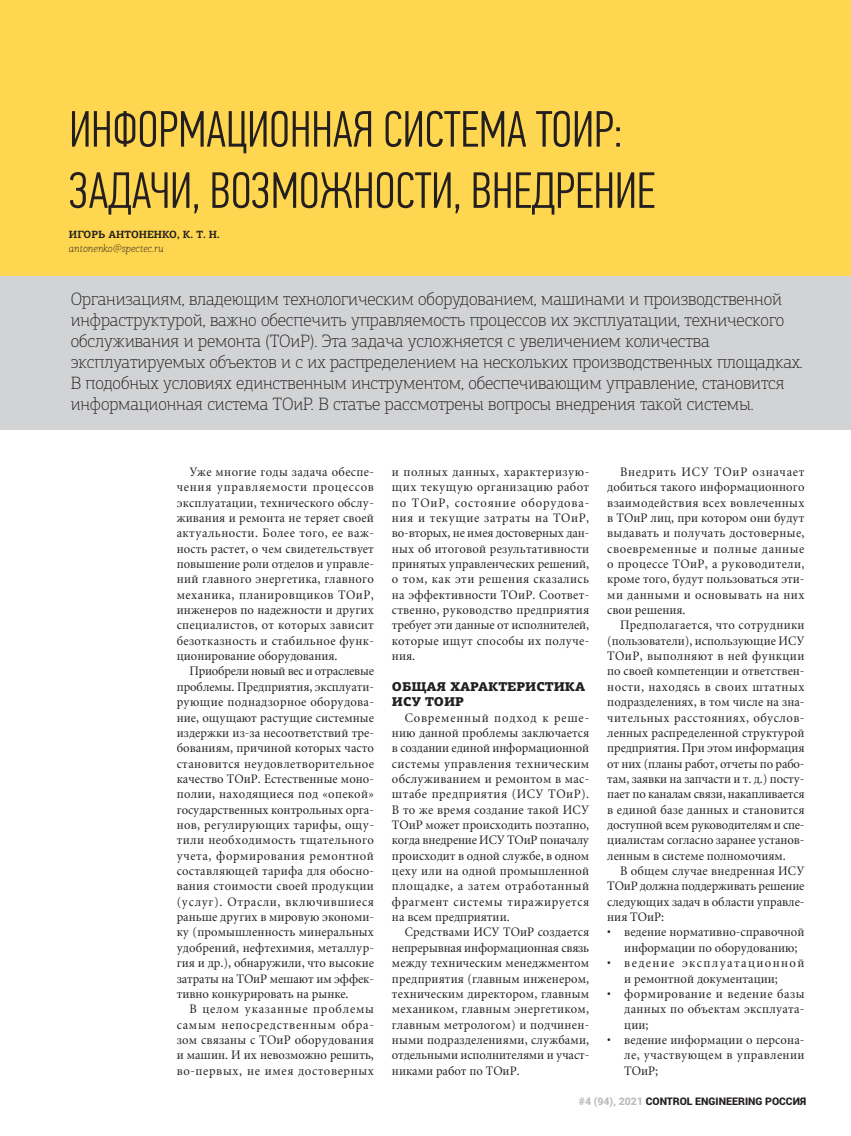
<style>
.page{position:relative;width:851px;height:1136px;background:#fff}
.page>*{position:absolute;margin:0;border:0;box-sizing:border-box;transform-origin:0 0}
.t1{font:300 51px/61.2px "PF Din Text Comp Pro";color:#231f20}
.t2{font:100 18px/21px "PF Agora Slab Pro";letter-spacing:-.005em;color:#231f20}
.t3{font:12.75px/15.3px "Miniature";color:#231f20;text-align:justify;scale:.96 1}
.t4{font:12.75px/15.3px "Miniature";letter-spacing:.105em;color:#231f20;scale:.96 1}
.t5{font:900 12.75px/15.3px "PF Agora Slab Pro";color:#231f20}
.t6{font:900 10.5px "Roboto";color:#231f20}
.t7{font:700 10.5px "PF Agora Slab Pro";color:#231f20}
.t8{font:italic 100 10.5px "PF Agora Slab Pro";color:#231f20}
.s1{color:#bbbdc0}
</style>
<div class="page">
<div style="left:0;top:0;width:850px;height:367px;background:#ffd64f"></div>
<div style="left:0;top:276px;width:850px;height:154px;background:#d1d3d4"></div>
<h1 class="t1" style="left:69px;top:103px;width:587px">ИНФОРМАЦИОННАЯ СИСТЕМА ТОИР:<br>ЗАДАЧИ, ВОЗМОЖНОСТИ, ВНЕДРЕНИЕ</h1>
<p class="t7" style="left:69px;top:228px;width:152px">ИГОРЬ АНТОНЕНКО, К. Т. Н.</p>
<p class="t8" style="left:69px;top:244px;width:96px">antonenko@spectec.ru</p>
<p class="t2" style="left:71px;top:290px;width:733px">Организациям, владеющим технологическим оборудованием, машинами и производственной инфраструктурой, важно обеспечить управляемость процессов их эксплуатации, технического обслуживания и ремонта (ТОиР). Эта задача усложняется с увеличением количества эксплуатируемых объектов и с их распределением на нескольких производственных площадках.<br>В подобных условиях единственным инструментом, обеспечивающим управление, становится информационная система ТОиР. В статье рассмотрены вопросы внедрения такой системы.</p>
<p class="t3" style="left:177px;top:465px;width:207px;text-indent:13px">Уже многие годы задача обеспе&shy;чения управляемости процессов эксплуатации, технического обслу&shy;живания и ремонта не теряет своей актуальности. Более того, ее важ&shy;ность растет, о чем свидетельствует повышение роли отделов и управле&shy;ний главного энергетика, главного механика, планировщиков ТОиР, инженеров по надежности и других специалистов, от которых зависит безотказность и стабильное функ&shy;ционирование оборудования.</p>
<p class="t3" style="left:177px;top:664px;width:207px;text-indent:13px">Приобрели новый вес и отраслевые проблемы. Предприятия, эксплуати&shy;рующие поднадзорное оборудова&shy;ние, ощущают растущие системные издержки из-за несоответствий тре&shy;бованиям, причиной которых часто становится неудовлетворительное качество ТОиР. Естественные моно&shy;полии, находящиеся под «опекой» государственных контрольных орга&shy;нов, регулирующих тарифы, ощу&shy;тили необходимость тщательного учета, формирования ремонтной составляющей тарифа для обосно&shy;вания стоимости своей продукции (услуг). Отрасли, включившиеся раньше других в мировую экономи&shy;ку (промышленность минеральных удобрений, нефтехимия, металлур&shy;гия и др.), обнаружили, что высокие затраты на ТОиР мешают им эффек&shy;тивно конкурировать на рынке.</p>
<p class="t3" style="left:177px;top:1002px;width:207px;text-indent:13px">В целом указанные проблемы самым непосредственным обра&shy;зом связаны с ТОиР оборудования и машин. И их невозможно решить, во-первых, не имея достоверных</p>
<p class="t3" style="left:392px;top:465px;width:207px">и полных данных, характеризую&shy;щих текущую организацию работ по ТОиР, состояние оборудова&shy;ния и текущие затраты на ТОиР, во-вторых, не имея достоверных дан&shy;ных об итоговой результативности принятых управленческих решений, о том, как эти решения сказались на эффективности ТОиР. Соответ&shy;ственно, руководство предприятия требует эти данные от исполнителей, которые ищут способы их получе&shy;ния.</p>
<p class="t5" style="left:392px;top:678px;width:195px">ОБЩАЯ ХАРАКТЕРИСТИКА<br>ИСУ ТОИР</p>
<p class="t3" style="left:392px;top:710px;width:207px;text-indent:13px">Современный подход к реше&shy;нию данной проблемы заключается в создании единой информационной системы управления техническим обслуживанием и ремонтом в мас&shy;штабе предприятия (ИСУ ТОиР).<br>В то же время создание такой ИСУ ТОиР может происходить поэтапно, когда внедрение ИСУ ТОиР поначалу происходит в одной службе, в одном цеху или на одной промышленной площадке, а затем отработанный фрагмент системы тиражируется на всем предприятии.</p>
<p class="t3" style="left:392px;top:925px;width:207px;text-indent:13px">Средствами ИСУ ТОиР создается непрерывная информационная связь между техническим менеджментом предприятия (главным инженером, техническим директором, главным механиком, главным энергетиком, главным метрологом) и подчинен&shy;ными подразделениями, службами, отдельными исполнителями и участ&shy;никами работ по ТОиР.</p>
<p class="t3" style="left:607px;top:465px;width:207px;text-indent:13px">Внедрить ИСУ ТОиР означает добиться такого информационного взаимодействия всех вовлеченных в ТОиР лиц, при котором они будут выдавать и получать достоверные, своевременные и полные данные о процессе ТОиР, а руководители, кроме того, будут пользоваться эти&shy;ми данными и основывать на них свои решения.</p>
<p class="t3" style="left:607px;top:618px;width:207px;text-indent:13px">Предполагается, что сотрудники (пользователи), использующие ИСУ ТОиР, выполняют в ней функции по своей компетенции и ответствен&shy;ности, находясь в своих штатных подразделениях, в том числе на зна&shy;чительных расстояниях, обуслов&shy;ленных распределенной структурой предприятия. При этом информация от них (планы работ, отчеты по рабо&shy;там, заявки на запчасти и т. д.) посту&shy;пает по каналам связи, накапливается в единой базе данных и становится доступной всем руководителям и спе&shy;циалистам согласно заранее установ&shy;ленным в системе полномочиям.</p>
<p class="t3" style="left:607px;top:864px;width:207px;text-indent:13px">В общем случае внедренная ИСУ ТОиР должна поддерживать решение следующих задач в области управле&shy;ния ТОиР:</p>
<p class="t3" style="left:624px;top:925px;width:189px;text-indent:-17px">• ведение нормативно-справочной информации по оборудованию;</p>
<p class="t4" style="left:624px;top:956px;width:189px;text-indent:-17px">• ведение эксплуатационной и ремонтной документации;</p>
<p class="t3" style="left:624px;top:987px;width:189px;text-indent:-17px">• формирование и ведение базы данных по объектам эксплуата&shy;ции;</p>
<p class="t3" style="left:624px;top:1033px;width:189px;text-indent:-17px">• ведение информации о персона&shy;ле, участвующем в управлении ТОиР;</p>
<p class="t6" style="left:579px;top:1093px;width:229px"><span class="s1">#4 (94), 2021</span> CONTROL ENGINEERING РОССИЯ</p>
</div>
